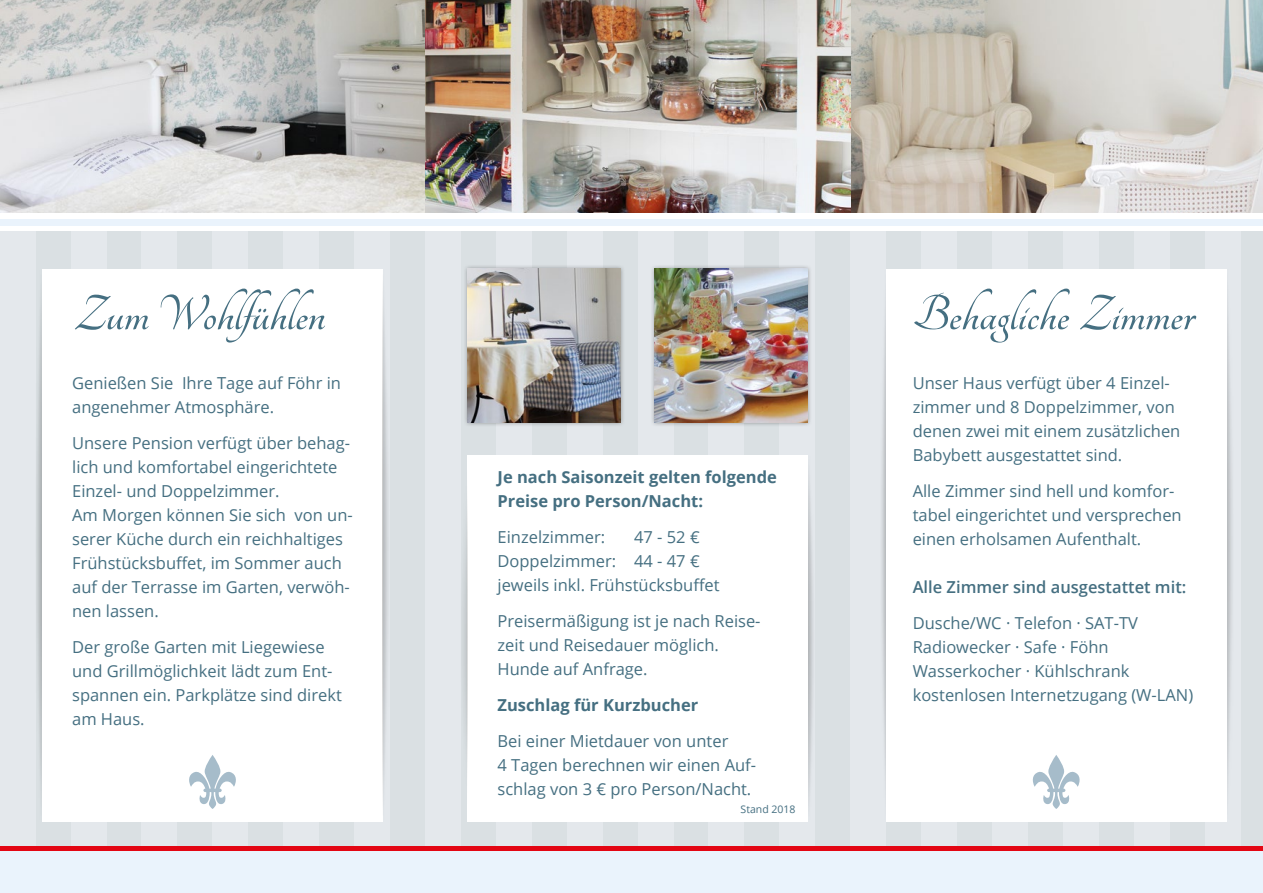
<style>
.page{position:relative;width:1263px;height:893px;background:#fff}
.page>*{position:absolute;margin:0;border:0;box-sizing:border-box;transform-origin:0 0}
.t1{font:700 54px "Tangerine";color:#456f81}
.t2{font:16.5px/24px "Open Sans";color:#456f81}
.t3{font:700 16.5px/24px "Open Sans";color:#456f81}
.t4{font:600 16.5px "Open Sans";color:#456f81}
.t5{font:10.5px "Open Sans";color:#456f81}
</style>
<div class="page">
<div style="left:0;top:219px;width:1263px;height:6px;background:#eaf3fc"></div>
<div style="left:35px;top:232px;width:36px;height:661px;background:linear-gradient(to right,#dae0e3,#dae0e3)"></div>
<div style="left:106px;top:232px;width:36px;height:661px;background:#dae0e3"></div>
<div style="left:177px;top:232px;width:36px;height:661px;background:#dae0e3"></div>
<div style="left:248px;top:232px;width:35px;height:661px;background:#dae0e3"></div>
<div style="left:319px;top:232px;width:35px;height:661px;background:#dae0e3"></div>
<div style="left:390px;top:232px;width:35px;height:661px;background:#dae0e3"></div>
<div style="left:0;top:232px;width:35px;height:661px;background:#e4e8ec"></div>
<div style="left:71px;top:232px;width:35px;height:661px;background:#e4e8ec"></div>
<div style="left:142px;top:232px;width:35px;height:661px;background:#e4e8ec"></div>
<div style="left:213px;top:232px;width:35px;height:661px;background:#e4e8ec"></div>
<div style="left:283px;top:232px;width:36px;height:661px;background:#e4e8ec"></div>
<div style="left:354px;top:232px;width:36px;height:661px;background:#e4e8ec"></div>
<div style="left:461px;top:232px;width:35px;height:661px;background:#dae0e3"></div>
<div style="left:531px;top:232px;width:36px;height:661px;background:#dae0e3"></div>
<div style="left:602px;top:232px;width:36px;height:661px;background:#dae0e3"></div>
<div style="left:673px;top:232px;width:36px;height:661px;background:#dae0e3"></div>
<div style="left:744px;top:232px;width:36px;height:661px;background:#dae0e3"></div>
<div style="left:815px;top:232px;width:35px;height:661px;background:#dae0e3"></div>
<div style="left:425px;top:232px;width:36px;height:661px;background:#e4e8ec"></div>
<div style="left:496px;top:232px;width:35px;height:661px;background:#e4e8ec"></div>
<div style="left:567px;top:232px;width:35px;height:661px;background:#e4e8ec"></div>
<div style="left:638px;top:232px;width:35px;height:661px;background:#e4e8ec"></div>
<div style="left:709px;top:232px;width:35px;height:661px;background:#e4e8ec"></div>
<div style="left:780px;top:232px;width:35px;height:661px;background:#e4e8ec"></div>
<div style="left:886px;top:232px;width:35px;height:661px;background:#dae0e3"></div>
<div style="left:957px;top:232px;width:35px;height:661px;background:#dae0e3"></div>
<div style="left:1028px;top:232px;width:35px;height:661px;background:#dae0e3"></div>
<div style="left:1098px;top:232px;width:36px;height:661px;background:#dae0e3"></div>
<div style="left:1169px;top:232px;width:36px;height:661px;background:#dae0e3"></div>
<div style="left:1240px;top:232px;width:23px;height:661px;background:#dae0e3"></div>
<div style="left:850px;top:232px;width:36px;height:661px;background:#e4e8ec"></div>
<div style="left:921px;top:232px;width:36px;height:661px;background:#e4e8ec"></div>
<div style="left:992px;top:232px;width:36px;height:661px;background:#e4e8ec"></div>
<div style="left:1063px;top:232px;width:35px;height:661px;background:#e4e8ec"></div>
<div style="left:1134px;top:232px;width:35px;height:661px;background:#e4e8ec"></div>
<div style="left:1205px;top:232px;width:35px;height:661px;background:#e4e8ec"></div>
<div style="left:0;top:850px;width:1263px;height:43px;background:#eaf3fc"></div>
<hr style="left:0;top:846px;width:1263px;height:4px;background:#e30613">
<img style="left:0;top:0;width:1263px;height:213px">
<div style="left:43px;top:269px;width:340px;height:553px;background:#fff"></div>
<svg style="left:189px;top:755px;width:47px;height:54px"></svg>
<img style="left:35px;top:269px;width:7px;height:553px">
<img style="left:882px;top:269px;width:5px;height:553px">
<img style="left:383px;top:306px;width:5px;height:479px">
<img style="left:1227px;top:305px;width:5px;height:479px">
<div style="left:463px;top:264px;width:163px;height:163px;background:#000;opacity:.35"></div>
<img style="left:468px;top:269px;width:153px;height:153px">
<div style="left:650px;top:264px;width:163px;height:163px;background:#000;opacity:.35"></div>
<img style="left:655px;top:269px;width:153px;height:153px">
<div style="left:468px;top:455px;width:340px;height:367px;background:#fff"></div>
<div style="left:887px;top:269px;width:340px;height:553px;background:#fff"></div>
<svg style="left:1032px;top:755px;width:48px;height:54px"></svg>
<img style="left:808px;top:475px;width:5px;height:326px">
<h1 class="t1" style="left:72px;top:288px;width:254px">Zum Wohlfühlen</h1>
<p class="t2" style="left:72px;top:371px;width:270px">Genießen Sie Ihre Tage auf Föhr in angenehmer Atmosphäre.</p>
<p class="t2" style="left:72px;top:431px;width:282px">Unsere Pension verfügt über behag&shy;lich und komfortabel eingerichtete<br>Einzel- und Doppelzimmer.<br>Am Morgen können Sie sich von un&shy;serer Küche durch ein reichhaltiges<br>Frühstücksbuffet, im Sommer auch auf der Terrasse im Garten, verwöh&shy;nen lassen.</p>
<p class="t2" style="left:72px;top:635px;width:271px">Der große Garten mit Liegewiese und Grillmöglichkeit lädt zum Ent&shy;spannen ein. Parkplätze sind direkt am Haus.</p>
<p class="t3" style="left:497px;top:464px;width:281px">Je nach Saisonzeit gelten folgende<br>Preise pro Person/Nacht:</p>
<p class="t2" style="left:497px;top:524px;width:109px">Einzelzimmer:</p>
<p class="t2" style="left:497px;top:524px;width:224px;text-indent:137px">47 - 52 €<br>Doppelzimmer: 44 - 47 € jeweils inkl. Frühstücksbuffet</p>
<p class="t2" style="left:497px;top:608px;width:265px">Preisermäßigung ist je nach Reise&shy;zeit und Reisedauer möglich.<br>Hunde auf Anfrage.</p>
<p class="t3" style="left:497px;top:692px;width:202px">Zuschlag für Kurzbucher</p>
<p class="t2" style="left:497px;top:728px;width:260px">Bei einer Mietdauer von unter<br>4 Tagen berechnen wir einen Auf&shy;schlag von 3 € pro Person/Nacht.</p>
<p class="t5" style="left:741px;top:802px;width:56px">Stand 2018</p>
<h1 class="t1" style="left:913px;top:288px;width:283px">Behagliche Zimmer</h1>
<p class="t2" style="left:913px;top:371px;width:269px">Unser Haus verfügt über 4 Einzel&shy;zimmer und 8 Doppelzimmer, von denen zwei mit einem zusätzlichen<br>Babybett ausgestattet sind.</p>
<p class="t2" style="left:913px;top:479px;width:271px">Alle Zimmer sind hell und komfor&shy;tabel eingerichtet und versprechen einen erholsamen Aufenthalt.</p>
<p class="t4" style="left:913px;top:576px;width:275px">Alle Zimmer sind ausgestattet mit:</p>
<p class="t2" style="left:913px;top:611px;width:282px">Dusche/WC · Telefon · SAT-TV<br>Radiowecker · Safe · Föhn<br>Wasserkocher · Kühlschrank kostenlosen Internetzugang (W-LAN)</p>
</div>
